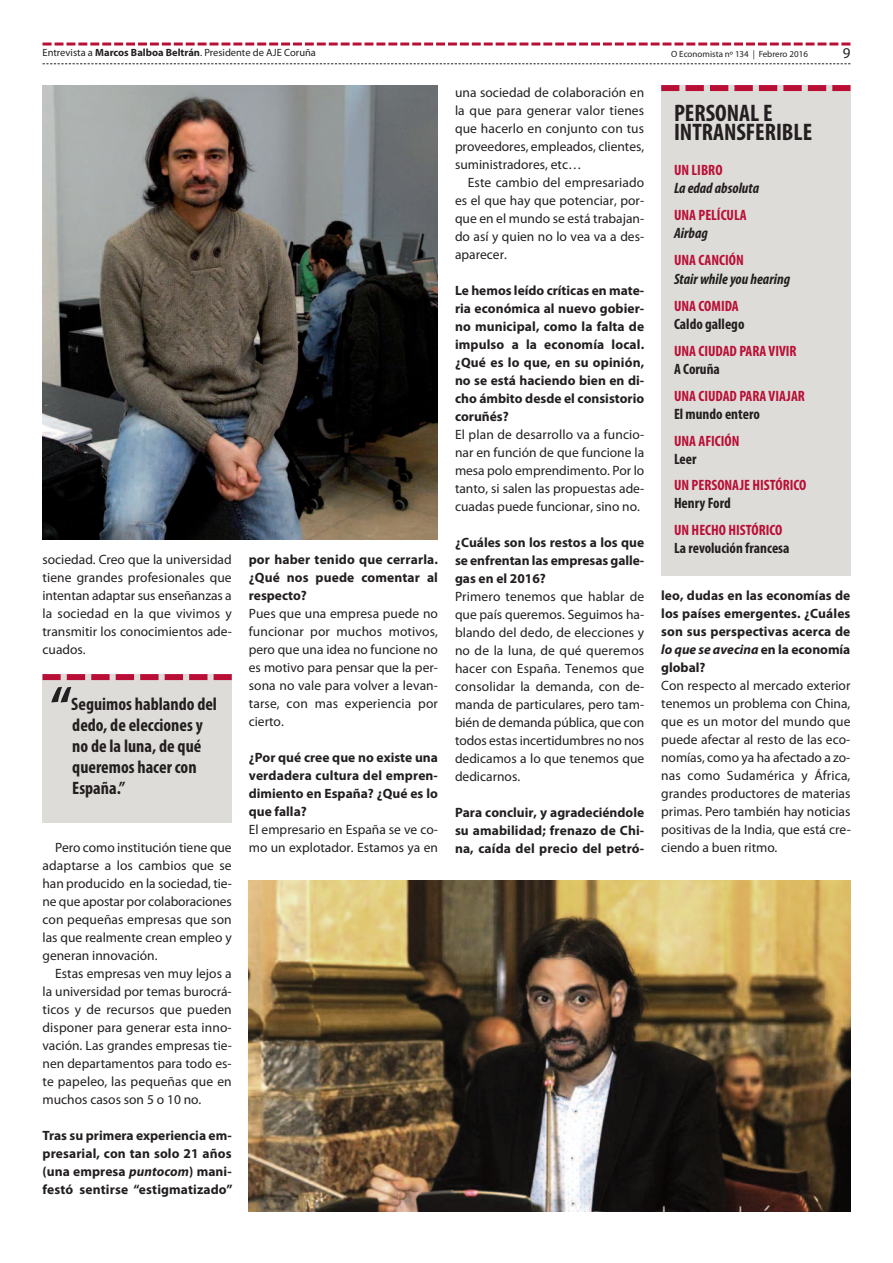
<style>
.page{position:relative;width:893px;height:1263px;background:#fff}
.page>*{position:absolute;margin:0;border:0;box-sizing:border-box;transform-origin:0 0}
.t1{font:700 condensed 60px "Myriad Pro";color:#231f20}
.t2{font:700 condensed 24px/19.5px "Myriad Pro";color:#231f20}
.t3{font:700 condensed 18px/21px "Myriad Pro";color:#231f20}
.t4{font:700 condensed 15px "Myriad Pro";color:#b90f36}
.t5{font:700 condensed 15px "Myriad Pro";color:#231f20}
.t6{font:italic 700 condensed 15px "Myriad Pro";color:#231f20}
.t7{font:15px "Myriad Pro";color:#231f20}
.t8{font:13.5px/18px "Myriad Pro";color:#231f20;text-align:justify}
.t9{font:700 13.5px/18px "Myriad Pro";letter-spacing:.01em;color:#231f20;text-align:justify}
.t10{font:10.5px "Myriad Pro";color:#231f20}
.t11{font:9px "Myriad Pro";color:#231f20}
.s1{font-weight:700}
.s2{font-style:italic}
</style>
<div class="page">
<svg style="left:43px;top:63px;width:807px;height:1px"></svg>
<svg style="left:43px;top:43px;width:807px;height:3px"></svg>
<div style="left:661px;top:85px;width:189px;height:490px;background:#dedcd8"></div>
<svg style="left:679px;top:85px;width:148px;height:6px"></svg>
<div style="left:661px;top:85px;width:18px;height:6px;background:#b90f36"></div>
<div style="left:832px;top:85px;width:18px;height:6px;background:#b90f36"></div>
<img style="left:249px;top:880px;width:601px;height:332px">
<img style="left:43px;top:85px;width:395px;height:454px">
<div style="left:43px;top:674px;width:189px;height:148px;background:#dedcd8"></div>
<svg style="left:66px;top:674px;width:148px;height:6px"></svg>
<div style="left:43px;top:674px;width:18px;height:6px;background:#b90f36"></div>
<div style="left:214px;top:674px;width:18px;height:6px;background:#b90f36"></div>
<p class="t10" style="left:43px;top:48px;width:275px">Entrevista a <span class="s1">Marcos Balboa Beltrán</span>. Presidente de AJE Coruña</p>
<p class="t8" style="left:43px;top:552px;width:191px">sociedad. Creo que la universidad tiene grandes profesionales que intentan adaptar sus enseñanzas a la sociedad en la que vivimos y transmitir los conocimientos ade&shy;cuados.</p>
<h1 class="t1" style="left:51px;top:687px;width:22px">“</h1>
<h3 class="t3" style="left:71px;top:695px;width:147px">Seguimos hablando del dedo, de elecciones y no de la luna, de qué queremos hacer con<br>España.”</h3>
<p class="t8" style="left:43px;top:840px;width:191px;text-indent:13px">Pero como institución tiene que adaptarse a los cambios que se han producido en la sociedad, tie&shy;ne que apostar por colaboraciones con pequeñas empresas que son las que realmente crean empleo y generan innovación.</p>
<p class="t8" style="left:43px;top:966px;width:191px;text-indent:13px">Estas empresas ven muy lejos a la universidad por temas burocrá&shy;ticos y de recursos que pueden disponer para generar esta inno&shy;vación. Las grandes empresas tie&shy;nen departamentos para todo es&shy;te papeleo, las pequeñas que en muchos casos son 5 o 10 no.</p>
<p class="t9" style="left:42px;top:1128px;width:192px">Tras su primera experiencia em&shy;presarial, con tan solo 21 años (una empresa <span class="s2">puntocom</span>) mani&shy;festó sentirse “estigmatizado”</p>
<p class="t9" style="left:249px;top:552px;width:191px">por haber tenido que cerrarla. ¿Qué nos puede comentar al respecto?</p>
<p class="t8" style="left:249px;top:606px;width:191px">Pues que una empresa puede no funcionar por muchos motivos, pero que una idea no funcione no es motivo para pensar que la per&shy;sona no vale para volver a levan&shy;tarse, con mas experiencia por cierto.</p>
<p class="t9" style="left:249px;top:750px;width:191px">¿Por qué cree que no existe una verdadera cultura del empren&shy;dimiento en España? ¿Qué es lo que falla?</p>
<p class="t8" style="left:249px;top:822px;width:191px">El empresario en España se ve co&shy;mo un explotador. Estamos ya en</p>
<p class="t8" style="left:455px;top:84px;width:191px">una sociedad de colaboración en la que para generar valor tienes que hacerlo en conjunto con tus proveedores, empleados, clientes, suministradores, etc…</p>
<p class="t8" style="left:455px;top:174px;width:191px;text-indent:13px">Este cambio del empresariado es el que hay que potenciar, por&shy;que en el mundo se está trabajan&shy;do así y quien no lo vea va a des&shy;aparecer.</p>
<p class="t9" style="left:455px;top:282px;width:191px">Le hemos leído críticas en mate&shy;ria económica al nuevo gobier&shy;no municipal, como la falta de impulso a la economía local. ¿Qué es lo que, en su opinión, no se está haciendo bien en di&shy;cho ámbito desde el consistorio coruñés?</p>
<p class="t8" style="left:455px;top:426px;width:191px">El plan de desarrollo va a funcio&shy;nar en función de que funcione la mesa polo emprendimento. Por lo tanto, si salen las propuestas ade&shy;cuadas puede funcionar, sino no.</p>
<p class="t9" style="left:455px;top:534px;width:191px">¿Cuáles son los restos a los que se enfrentan las empresas galle&shy;gas en el 2016?</p>
<p class="t8" style="left:455px;top:588px;width:191px">Primero tenemos que hablar de que país queremos. Seguimos ha&shy;blando del dedo, de elecciones y no de la luna, de qué queremos hacer con España. Tenemos que consolidar la demanda, con de&shy;manda de particulares, pero tam&shy;bién de demanda pública, que con todos estas incertidumbres no nos dedicamos a lo que tenemos que dedicarnos.</p>
<p class="t9" style="left:455px;top:804px;width:191px">Para concluir, y agradeciéndole su amabilidad; frenazo de Chi&shy;na, caída del precio del petró-</p>
<p class="t11" style="left:671px;top:51px;width:138px">O Economista nº 134 | Febrero 2016</p>
<p class="t7" style="left:843px;top:48px;width:9px">9</p>
<h2 class="t2" style="left:674px;top:105px;width:140px">PERSONAL E<br>INTRANSFERIBLE</h2>
<p class="t4" style="left:674px;top:165px;width:50px">UN LIBRO</p>
<p class="t6" style="left:674px;top:183px;width:87px">La edad absoluta</p>
<p class="t4" style="left:674px;top:210px;width:74px">UNA PELÍCULA</p>
<p class="t6" style="left:674px;top:228px;width:35px">Airbag</p>
<p class="t4" style="left:674px;top:255px;width:71px">UNA CANCIÓN</p>
<p class="t6" style="left:674px;top:274px;width:118px">Stairwhileyou hearing</p>
<p class="t4" style="left:674px;top:301px;width:66px">UNA COMIDA</p>
<p class="t5" style="left:674px;top:319px;width:72px">Caldo gallego</p>
<p class="t4" style="left:674px;top:346px;width:124px">UNA CIUDAD PARA VIVIR</p>
<p class="t5" style="left:674px;top:364px;width:47px">A Coruña</p>
<p class="t4" style="left:674px;top:391px;width:132px">UNA CIUDAD PARA VIAJAR</p>
<p class="t5" style="left:674px;top:409px;width:87px">El mundo entero</p>
<p class="t4" style="left:674px;top:436px;width:67px">UNA AFICIÓN</p>
<p class="t5" style="left:674px;top:454px;width:24px">Leer</p>
<p class="t4" style="left:674px;top:480px;width:134px">UN PERSONAJE HISTÓRICO</p>
<p class="t5" style="left:674px;top:498px;width:58px">Henry Ford</p>
<p class="t4" style="left:674px;top:525px;width:110px">UN HECHO HISTÓRICO</p>
<p class="t5" style="left:674px;top:543px;width:117px">La revolución francesa</p>
<p class="t9" style="left:661px;top:588px;width:191px">leo, dudas en las economías de los países emergentes. ¿Cuáles son sus perspectivas acerca de <span class="s2">lo que se avecina</span> en la economía global?</p>
<p class="t8" style="left:661px;top:678px;width:191px">Con respecto al mercado exterior tenemos un problema con China, que es un motor del mundo que puede afectar al resto de las eco&shy;nomías, como ya ha afectado a zo&shy;nas como Sudamérica y África, grandes productores de materias primas. Pero también hay noticias positivas de la India, que está cre&shy;ciendo a buen ritmo.</p>
</div>
